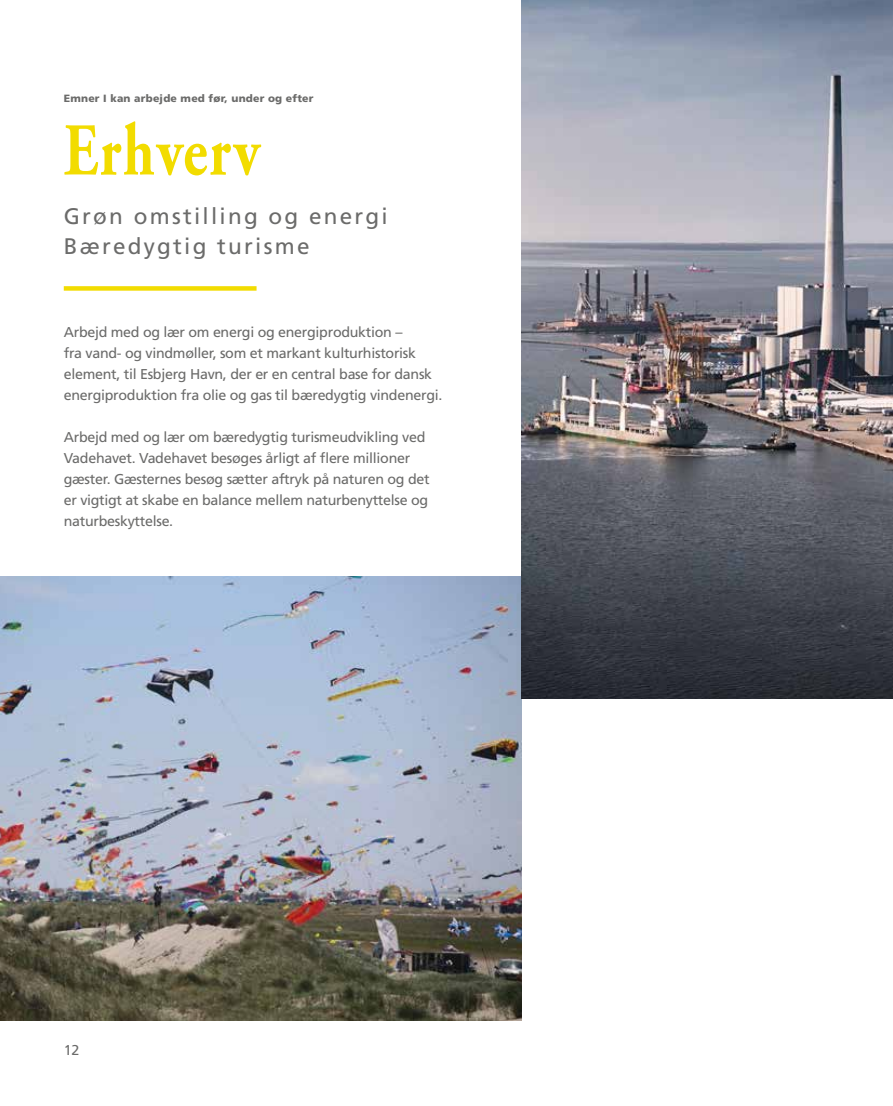
<style>
.page{position:relative;width:893px;height:1106px;background:#fff}
.page>*{position:absolute;margin:0;border:0;box-sizing:border-box;transform-origin:0 0}
.t1{font:700 74.25px "Adobe Garamond Pro";letter-spacing:.03em;color:#f2dc00;scale:.78 1}
.t2{font:22.5px/30px "Frutiger";letter-spacing:.1em;color:#6b6b6a}
.t3{font:14.25px/21px "Frutiger";letter-spacing:-.02em;color:#6b6b6a}
.t4{font:900 10.5px "Frutiger";letter-spacing:.02em;color:#6b6b6a}
</style>
<div class="page">
<img style="left:0;top:577px;width:522px;height:443px">
<img style="left:522px;top:0;width:371px;height:698px">
<div style="left:64px;top:286px;width:193px;height:5px;background:#f2dc00"></div>
<p class="t4" style="left:64px;top:92px;width:251px">Emner I kan arbejde med før, under og efter</p>
<h1 class="t1" style="left:64px;top:108px;width:253px">Erhverv</h1>
<h2 class="t2" style="left:64px;top:201px;width:326px">Grøn omstilling og energi<br>Bæredygtig turisme</h2>
<p class="t3" style="left:64px;top:321px;width:380px">Arbejd med og lær om energi og energiproduktion –<br>fra vand- og vindmøller, som et markant kulturhistorisk element, til Esbjerg Havn, der er en central base for dansk energiproduktion fra olie og gas til bæredygtig vindenergi.</p>
<p class="t3" style="left:64px;top:426px;width:367px">Arbejd med og lær om bæredygtig turismeudvikling ved Vadehavet. Vadehavet besøges årligt af flere millioner gæster. Gæsternes besøg sætter aftryk på naturen og det er vigtigt at skabe en balance mellem naturbenyttelse og naturbeskyttelse.</p>
<p class="t3" style="left:64px;top:1039px;width:17px">12</p>
</div>
